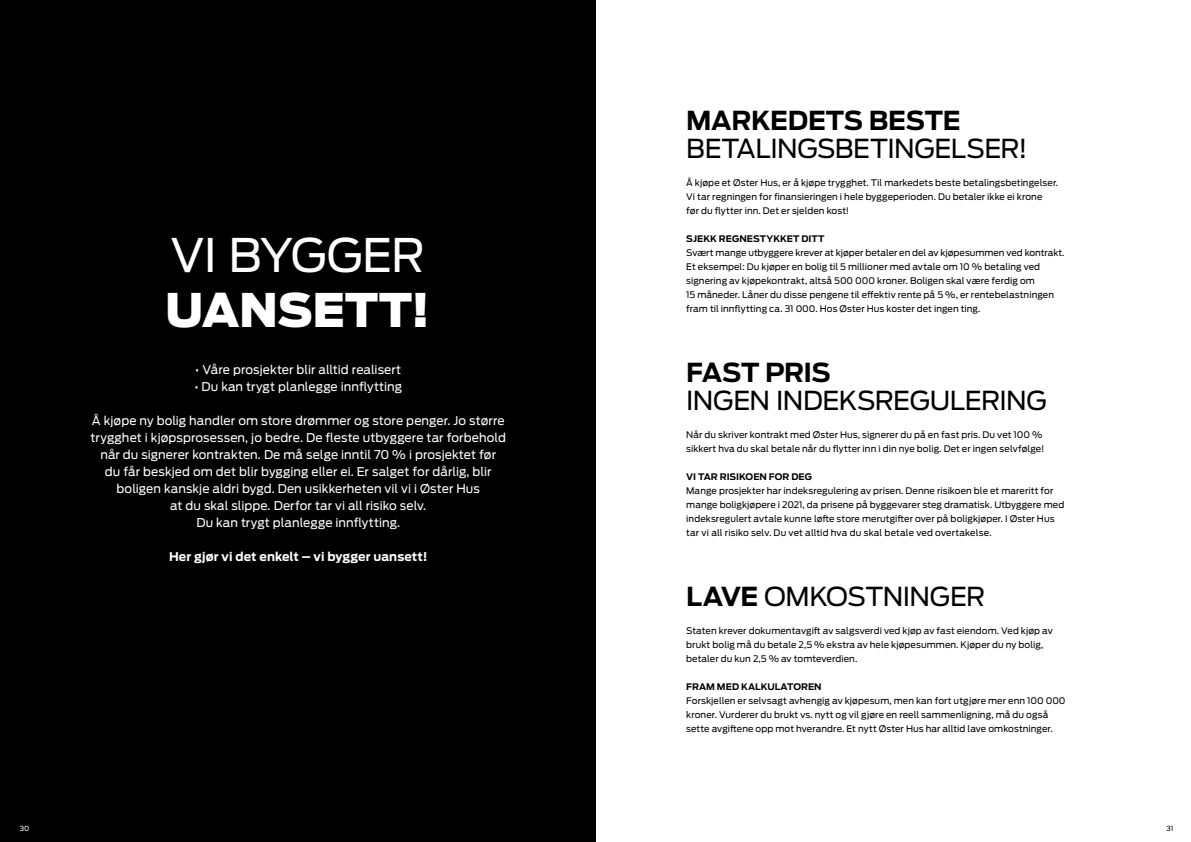
<style>
.page{position:relative;width:1191px;height:842px;background:#fff}
.page>*{position:absolute;margin:0;border:0;box-sizing:border-box;transform-origin:0 0}
.t1{font:46px "Ford Antenna";letter-spacing:-.02em;color:#fff}
.t2{font:900 46px "Ford Antenna";letter-spacing:-.01em;color:#fff}
.t3{font:26px "Ford Antenna";letter-spacing:-.02em;color:#000}
.t4{font:700 26px "Ford Antenna";letter-spacing:-.015em;color:#000}
.t5{font:12px/17px "Ford Antenna";letter-spacing:.005em;color:#fff;text-align:center}
.t6{font:700 12px "Ford Antenna";letter-spacing:.01em;color:#fff}
.t7{font:9px/14px "Ford Antenna";letter-spacing:.01em;color:#000}
.t8{font:700 9px "Ford Antenna";color:#000}
.t9{font:7px "Ford Antenna";color:#000}
.t10{font:7px "Ford Antenna";color:#fff}
.s1{font-weight:700}
</style>
<div class="page">
<div style="left:0;top:0;width:595px;height:842px;background:#000"></div>
<h1 class="t1" style="left:170px;top:216px;width:256px">VI BYGGER</h1>
<h1 class="t2" style="left:165px;top:268px;width:266px">UANSETT!</h1>
<h3 class="t5" style="left:195px;top:360px;width:208px">• Våre prosjekter blir alltid realisert</h3>
<h3 class="t5" style="left:194px;top:377px;width:209px">• Du kan trygt planlegge innflytting</h3>
<p class="t5" style="left:91px;top:411px;width:417px">Å kjøpe ny bolig handler om store drømmer og store penger. Jo større trygghet i kjøpsprosessen, jo bedre. De fleste utbyggere tar forbehold når du signerer kontrakten. De må selge inntil 70 % i prosjektet før<br>du får beskjed om det blir bygging eller ei. Er salget for dårlig, blir boligen kanskje aldri bygd. Den usikkerheten vil vi i Øster Hus<br>at du skal slippe. Derfor tar vi all risiko selv.<br>Du kan trygt planlegge innflytting.</p>
<h3 class="t6" style="left:169px;top:546px;width:260px">Her gjør vi det enkelt – vi bygger uansett!</h3>
<p class="t10" style="left:20px;top:823px;width:11px">30</p>
<h2 class="t4" style="left:686px;top:97px;width:276px">MARKEDETS BESTE</h2>
<h2 class="t3" style="left:686px;top:126px;width:343px">BETALINGSBETINGELSER!</h2>
<p class="t7" style="left:686px;top:175px;width:373px">Å kjøpe et Øster Hus, er å kjøpe trygghet. Til markedets beste betalingsbetingelser.<br>Vi tar regningen for finansieringen i hele byggeperioden. Du betaler ikke ei krone<br>før du flytter inn. Det er sjelden kost!</p>
<p class="t8" style="left:686px;top:231px;width:140px">SJEKK REGNESTYKKET DITT</p>
<p class="t7" style="left:686px;top:245px;width:380px">Svært mange utbyggere krever at kjøper betaler en del av kjøpesummen ved kontrakt.<br>Et eksempel: Du kjøper en bolig til 5 millioner med avtale om 10 % betaling ved signering av kjøpekontrakt, altså 500 000 kroner. Boligen skal være ferdig om<br>15 måneder. Låner du disse pengene til effektiv rente på 5 %, er rentebelastningen fram til innflytting ca. 31 000. Hos Øster Hus koster det ingen ting.</p>
<h2 class="t4" style="left:686px;top:349px;width:146px">FAST PRIS</h2>
<h2 class="t3" style="left:686px;top:378px;width:362px">INGEN INDEKSREGULERING</h2>
<p class="t7" style="left:686px;top:427px;width:360px">Når du skriver kontrakt med Øster Hus, signerer du på en fast pris. Du vet 100 % sikkert hva du skal betale når du flytter inn i din nye bolig. Det er ingen selvfølge!</p>
<p class="t8" style="left:686px;top:469px;width:127px">VI TAR RISIKOEN FOR DEG</p>
<p class="t7" style="left:686px;top:483px;width:379px">Mange prosjekter har indeksregulering av prisen. Denne risikoen ble et mareritt for mange boligkjøpere i 2021, da prisene på byggevarer steg dramatisk. Utbyggere med indeksregulert avtale kunne løfte store merutgifter over på boligkjøper. I Øster Hus tar vi all risiko selv. Du vet alltid hva du skal betale ved overtakelse.</p>
<h2 class="t3" style="left:686px;top:574px;width:300px"><span class="s1">LAVE</span> OMKOSTNINGER</h2>
<p class="t7" style="left:686px;top:623px;width:368px">Staten krever dokumentavgift av salgsverdi ved kjøp av fast eiendom. Ved kjøp av brukt bolig må du betale 2,5 % ekstra av hele kjøpesummen. Kjøper du ny bolig, betaler du kun 2,5 % av tomteverdien.</p>
<p class="t8" style="left:686px;top:679px;width:137px">FRAM MED KALKULATOREN</p>
<p class="t7" style="left:686px;top:693px;width:381px">Forskjellen er selvsagt avhengig av kjøpesum, men kan fort utgjøre mer enn 100 000 kroner. Vurderer du brukt vs. nytt og vil gjøre en reell sammenligning, må du også sette avgiftene opp mot hverandre. Et nytt Øster Hus har alltid lave omkostninger.</p>
<p class="t9" style="left:1166px;top:823px;width:9px">31</p>
</div>
